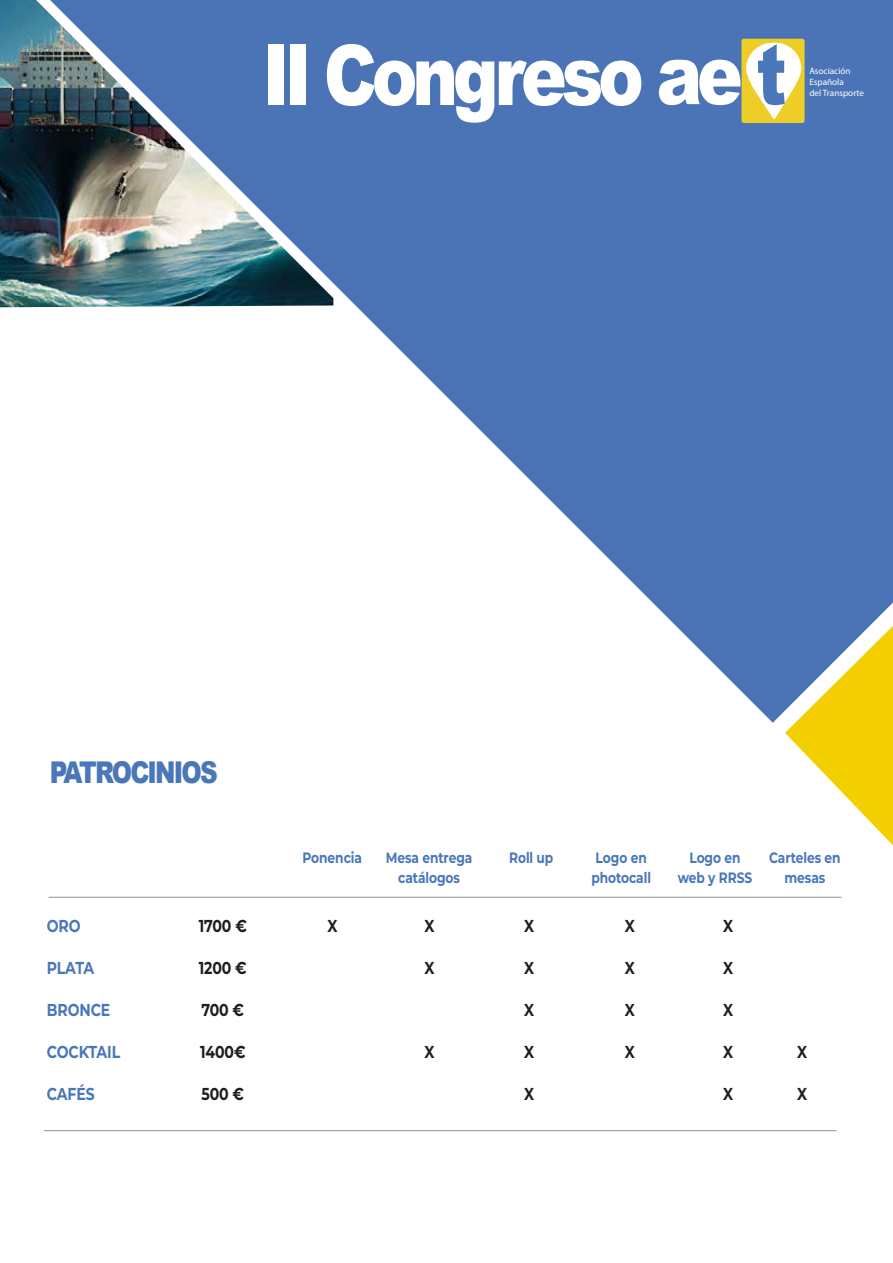
<style>
.page{position:relative;width:893px;height:1263px;background:#fff}
.page>*{position:absolute;margin:0;border:0;box-sizing:border-box;transform-origin:0 0}
.t1{font:900 83.85px "Arial";letter-spacing:-.075em;color:#fff;scale:.82 1}
.t2{font:900 30px "Arial";letter-spacing:-.075em;color:#4977b9;scale:.82 1}
.t3{font:700 17.25px "Montserrat";letter-spacing:-.005em;color:#1e1e1c;scale:.82 1}
.t4{font:700 17.25px "Montserrat";letter-spacing:-.005em;color:#4977b9;scale:.82 1}
.t5{font:700 15px/19.5px "Montserrat";letter-spacing:-.005em;color:#4977b9;text-align:center;scale:.82 1}
.t6{font:9.15px/10.9px "Myriad Pro";color:#fff}
.s1{color:#4977b9}
</style>
<div class="page">
<hr style="left:49px;top:897px;width:792px;height:1px;background:#929392">
<hr style="left:44px;top:1130px;width:793px;height:1px;background:#929392">
<svg style="left:785px;top:723px;width:108px;height:122px"></svg>
<svg style="left:333px;top:0;width:560px;height:723px;fill:#4b74b7"></svg>
<div style="left:741px;top:39px;width:64px;height:84px;background:#efcd27;border-radius:2px"></div>
<svg style="left:746px;top:43px;width:56px;height:76px"></svg>
<img style="left:0;top:0;width:333px;height:307px">
<h1 class="t1" style="left:263px;top:14px;width:640px">II Congreso ae <span class="s1">t</span></h1>
<p class="t6" style="left:809px;top:65px;width:56px">Asociación<br>Española<br>del Transporte</p>
<h2 class="t2" style="left:50px;top:751px;width:206px">PATROCINIOS</h2>
<p class="t5" style="left:302px;top:847px;width:74px">Ponencia</p>
<p class="t5" style="left:386px;top:847px;width:107px">Mesa entrega catálogos</p>
<p class="t5" style="left:509px;top:847px;width:55px">Roll up</p>
<p class="t5" style="left:591px;top:847px;width:74px;text-align:left">Logo en photocall</p>
<p class="t5" style="left:678px;top:847px;width:93px">Logo en web y RRSS</p>
<p class="t5" style="left:769px;top:847px;width:89px">Carteles en mesas</p>
<p class="t4" style="left:47px;top:914px;width:43px">ORO</p>
<p class="t3" style="left:199px;top:914px;width:60px">1700 €</p>
<p class="t3" style="left:328px;top:914px;width:14px">X</p>
<p class="t3" style="left:425px;top:914px;width:14px">X</p>
<p class="t3" style="left:524px;top:914px;width:14px">X</p>
<p class="t3" style="left:625px;top:914px;width:14px">X</p>
<p class="t3" style="left:723px;top:914px;width:14px">X</p>
<p class="t4" style="left:47px;top:956px;width:60px">PLATA</p>
<p class="t3" style="left:199px;top:956px;width:60px">1200 €</p>
<p class="t3" style="left:425px;top:956px;width:14px">X</p>
<p class="t3" style="left:524px;top:956px;width:14px">X</p>
<p class="t3" style="left:625px;top:956px;width:14px">X</p>
<p class="t3" style="left:723px;top:956px;width:14px">X</p>
<p class="t4" style="left:47px;top:998px;width:79px">BRONCE</p>
<p class="t3" style="left:201px;top:998px;width:54px">700 €</p>
<p class="t3" style="left:524px;top:998px;width:14px">X</p>
<p class="t3" style="left:625px;top:998px;width:14px">X</p>
<p class="t3" style="left:723px;top:998px;width:14px">X</p>
<p class="t4" style="left:47px;top:1040px;width:91px">COCKTAIL</p>
<p class="t3" style="left:200px;top:1040px;width:57px">1400€</p>
<p class="t3" style="left:425px;top:1040px;width:14px">X</p>
<p class="t3" style="left:524px;top:1040px;width:14px">X</p>
<p class="t3" style="left:625px;top:1040px;width:14px">X</p>
<p class="t3" style="left:723px;top:1040px;width:14px">X</p>
<p class="t3" style="left:797px;top:1040px;width:14px">X</p>
<p class="t4" style="left:47px;top:1082px;width:60px">CAFÉS</p>
<p class="t3" style="left:201px;top:1082px;width:54px">500 €</p>
<p class="t3" style="left:524px;top:1082px;width:14px">X</p>
<p class="t3" style="left:723px;top:1082px;width:14px">X</p>
<p class="t3" style="left:797px;top:1082px;width:14px">X</p>
</div>
